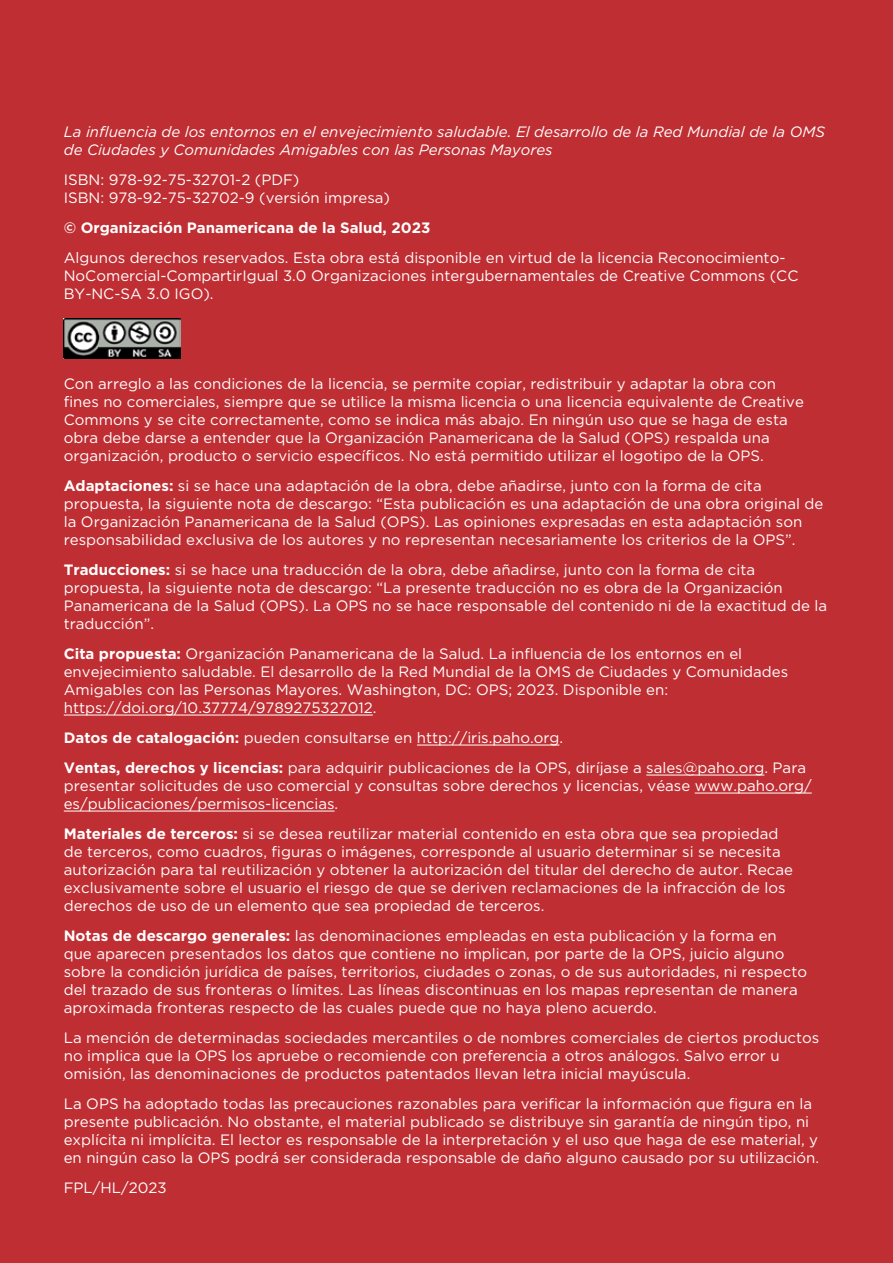
<style>
.page{position:relative;width:893px;height:1263px;background:#bf2e33}
.page>*{position:absolute;margin:0;border:0;box-sizing:border-box;transform-origin:0 0}
.t1{font:15px/18px "Gotham";color:#fff}
.t2{font:italic 15px/18px "Gotham";color:#fff}
.t3{font:700 15px "Gotham";color:#fff}
.s1{font-weight:700}
</style>
<div class="page">
<hr style="left:64px;top:715px;width:309px;height:1px;background:#fff">
<hr style="left:417px;top:745px;width:142px;height:1px;background:#fff">
<hr style="left:646px;top:775px;width:118px;height:1px;background:#fff">
<hr style="left:695px;top:793px;width:117px;height:1px;background:#fff">
<hr style="left:64px;top:811px;width:271px;height:1px;background:#fff">
<img style="left:64px;top:318px;width:116px;height:41px">
<p class="t2" style="left:64px;top:123px;width:763px">La influencia de los entornos en el envejecimiento saludable. El desarrollo de la Red Mundial de la OMS de Ciudades y Comunidades Amigables con las Personas Mayores</p>
<p class="t1" style="left:64px;top:170px;width:328px">ISBN: 978-92-75-32701-2 (PDF)<br>ISBN: 978-92-75-32702-9 (versión impresa)</p>
<p class="t3" style="left:64px;top:219px;width:368px">© Organización Panamericana de la Salud, 2023</p>
<p class="t1" style="left:64px;top:248px;width:736px">Algunos derechos reservados. Esta obra está disponible en virtud de la licencia Reconocimiento-<br>NoComercial-CompartirIgual 3.0 Organizaciones intergubernamentales de Creative Commons (CC<br>BY-NC-SA 3.0 IGO).</p>
<p class="t1" style="left:64px;top:374px;width:742px">Con arreglo a las condiciones de la licencia, se permite copiar, redistribuir y adaptar la obra con fines no comerciales, siempre que se utilice la misma licencia o una licencia equivalente de Creative Commons y se cite correctamente, como se indica más abajo. En ningún uso que se haga de esta obra debe darse a entender que la Organización Panamericana de la Salud (OPS) respalda una organización, producto o servicio específicos. No está permitido utilizar el logotipo de la OPS.</p>
<p class="t1" style="left:64px;top:476px;width:761px"><span class="s1">Adaptaciones:</span> si se hace una adaptación de la obra, debe añadirse, junto con la forma de cita propuesta, la siguiente nota de descargo: “Esta publicación es una adaptación de una obra original de la Organización Panamericana de la Salud (OPS). Las opiniones expresadas en esta adaptación son responsabilidad exclusiva de los autores y no representan necesariamente los criterios de la OPS”.</p>
<p class="t1" style="left:64px;top:560px;width:765px"><span class="s1">Traducciones:</span> si se hace una traducción de la obra, debe añadirse, junto con la forma de cita propuesta, la siguiente nota de descargo: “La presente traducción no es obra de la Organización Panamericana de la Salud (OPS). La OPS no se hace responsable del contenido ni de la exactitud de la traducción”.</p>
<p class="t1" style="left:64px;top:644px;width:726px"><span class="s1">Cita propuesta:</span> Organización Panamericana de la Salud. La influencia de los entornos en el envejecimiento saludable. El desarrollo de la Red Mundial de la OMS de Ciudades y Comunidades Amigables con las Personas Mayores. Washington, DC: OPS; 2023. Disponible en: https://doi.org/10.37774/9789275327012.</p>
<p class="t1" style="left:64px;top:722px;width:744px;line-height:30px"><span class="s1">Datos de catalogación:</span> pueden consultarse en http://iris.paho.org.<br><span class="s1">Ventas, derechos y licencias:</span> para adquirir publicaciones de la OPS, diríjase a sales@paho.org. Para</p>
<p class="t1" style="left:64px;top:776px;width:749px">presentar solicitudes de uso comercial y consultas sobre derechos y licencias, véase www.paho.org/ es/publicaciones/permisos-licencias.</p>
<p class="t1" style="left:64px;top:824px;width:731px"><span class="s1">Materiales de terceros:</span> si se desea reutilizar material contenido en esta obra que sea propiedad de terceros, como cuadros, figuras o imágenes, corresponde al usuario determinar si se necesita autorización para tal reutilización y obtener la autorización del titular del derecho de autor. Recae exclusivamente sobre el usuario el riesgo de que se deriven reclamaciones de la infracción de los derechos de uso de un elemento que sea propiedad de terceros.</p>
<p class="t1" style="left:64px;top:926px;width:745px"><span class="s1">Notas de descargo generales:</span> las denominaciones empleadas en esta publicación y la forma en que aparecen presentados los datos que contiene no implican, por parte de la OPS, juicio alguno sobre la condición jurídica de países, territorios, ciudades o zonas, o de sus autoridades, ni respecto del trazado de sus fronteras o límites. Las líneas discontinuas en los mapas representan de manera aproximada fronteras respecto de las cuales puede que no haya pleno acuerdo.</p>
<p class="t1" style="left:64px;top:1028px;width:757px">La mención de determinadas sociedades mercantiles o de nombres comerciales de ciertos productos no implica que la OPS los apruebe o recomiende con preferencia a otros análogos. Salvo error u omisión, las denominaciones de productos patentados llevan letra inicial mayúscula.</p>
<p class="t1" style="left:64px;top:1094px;width:757px">La OPS ha adoptado todas las precauciones razonables para verificar la información que figura en la presente publicación. No obstante, el material publicado se distribuye sin garantía de ningún tipo, ni explícita ni implícita. El lector es responsable de la interpretación y el uso que haga de ese material, y en ningún caso la OPS podrá ser considerada responsable de daño alguno causado por su utilización.</p>
<p class="t1" style="left:64px;top:1178px;width:104px">FPL/HL/2023</p>
</div>
